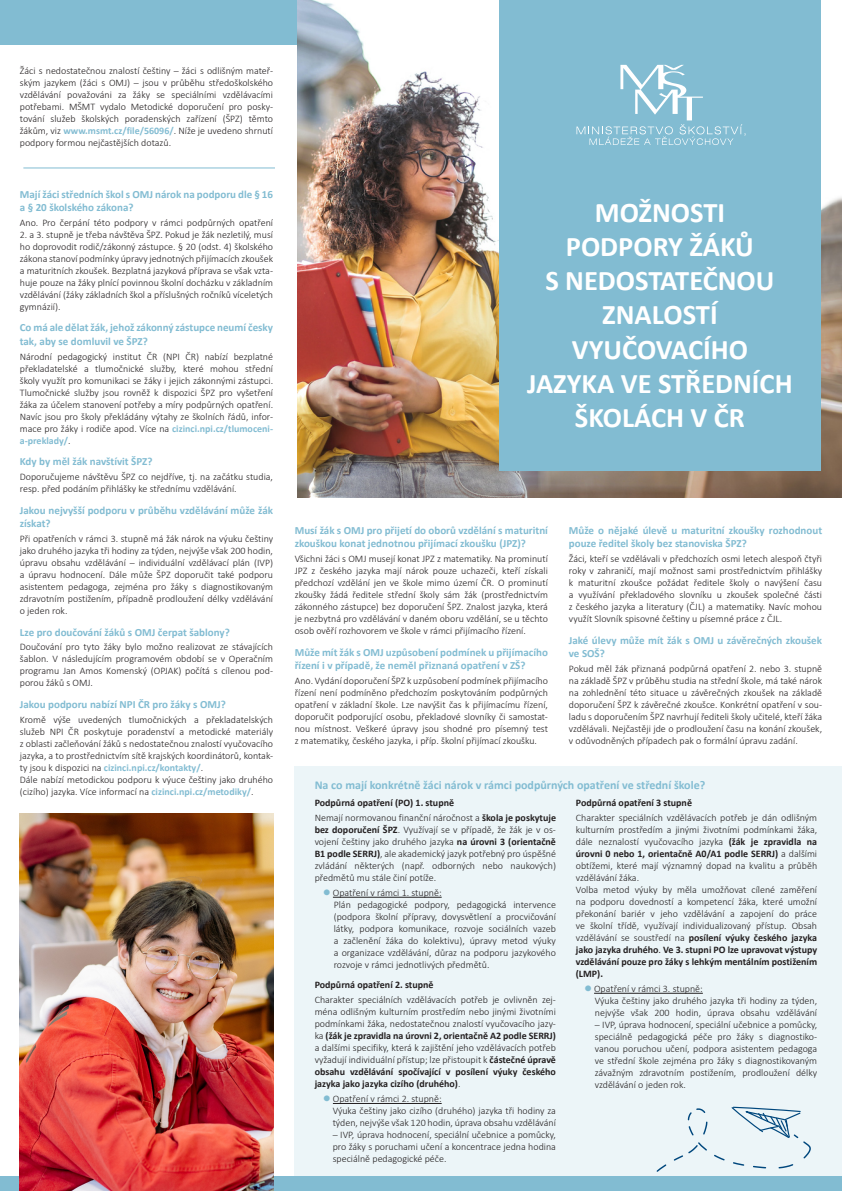
<style>
.page{position:relative;width:842px;height:1191px;background:#fff}
.page>*{position:absolute;margin:0;border:0;box-sizing:border-box;transform-origin:0 0}
.t1{font:700 28.5px/34.2px "Calibri";color:#fff;text-align:center}
.t2{font:700 12px "Calibri";color:#82bcd2}
.t3{font:700 11px/13.2px "Calibri";color:#82bcd2}
.t4{font:300 10px/12px "Calibri";color:#231f20;text-align:justify}
.t5{font:700 10px "Calibri";color:#231f20}
.s1{font-weight:700;color:#82bcd2}
.s2{font-weight:700}
.s3{color:#82bcd2}
.s4{font-weight:400}
</style>
<div class="page">
<div style="left:295px;top:766px;width:547px;height:420px;background:#ecf5f8"></div>
<div style="left:0;top:0;width:308px;height:44px;background:#82bcd2"></div>
<hr style="left:333px;top:897px;width:109px;height:1px;background:#231f20">
<hr style="left:333px;top:1103px;width:109px;height:1px;background:#231f20">
<hr style="left:594px;top:993px;width:109px;height:1px;background:#231f20">
<img style="left:298px;top:0;width:544px;height:497px">
<div style="left:500px;top:0;width:321px;height:471px;background:#82bcd2"></div>
<svg style="left:576px;top:65px;width:169px;height:80px"></svg>
<hr style="left:23px;top:167px;width:252px;height:1px;background:#82bcd2">
<svg style="left:656px;top:1106px;width:155px;height:66px"></svg>
<div style="left:0;top:1176px;width:842px;height:15px;background:#82bcd2"></div>
<img style="left:20px;top:814px;width:253px;height:377px">
<p class="t4" style="left:20px;top:64px;width:255px">Žáci s nedostatečnou znalostí češtiny – žáci s odlišným mateř&shy;ským jazykem (žáci s OMJ) – jsou v průběhu středoškolského vzdělávání považováni za žáky se speciálními vzdělávacími potřebami. MŠMT vydalo Metodické doporučení pro posky&shy;tování služeb školských poradenských zařízení (ŠPZ) těmto žákům, viz <span class="s1">www.msmt.cz/file/56096/</span>. Níže je uvedeno shrnutí podpory formou nejčastějších dotazů.</p>
<p class="t3" style="left:20px;top:187px;width:255px">Mají žáci středních škol s OMJ nárok na podporu dle § 16 a § 20 školského zákona?</p>
<p class="t4" style="left:20px;top:216px;width:255px">Ano. Pro čerpání této podpory v rámci podpůrných opatření</p>
<p class="t4" style="left:20px;top:228px;width:255px">2. a 3. stupně je třeba návštěva ŠPZ. Pokud je žák nezletilý, musí ho doprovodit rodič/zákonný zástupce. § 20 (odst. 4) školského zákona stanoví podmínky úpravy jednotných přijímacích zkoušek a maturitních zkoušek. Bezplatná jazyková příprava se však vzta&shy;huje pouze na žáky plnící povinnou školní docházku v základním vzdělávání (žáky základních škol a příslušných ročníků víceletých gymnázií).</p>
<p class="t3" style="left:20px;top:321px;width:255px">Co má ale dělat žák, jehož zákonný zástupce neumí česky tak, aby se domluvil ve ŠPZ?</p>
<p class="t4" style="left:20px;top:350px;width:255px">Národní pedagogický institut ČR (NPI ČR) nabízí bezplatné překladatelské a tlumočnické služby, které mohou střední školy využít pro komunikaci se žáky i jejich zákonnými zástupci.<br>Tlumočnické služby jsou rovněž k dispozici ŠPZ pro vyšetření žáka za účelem stanovení potřeby a míry podpůrných opatření.<br>Navíc jsou pro školy překládány výtahy ze školních řádů, infor&shy;mace pro žáky i rodiče apod. Více na <span class="s1">cizinci.npi.cz/tlumoceni&shy;a-preklady/</span>.</p>
<p class="t3" style="left:20px;top:455px;width:134px">Kdy by měl žák navštívit ŠPZ?</p>
<p class="t4" style="left:20px;top:471px;width:255px">Doporučujeme návštěvu ŠPZ co nejdříve, tj. na začátku studia, resp. před podáním přihlášky ke střednímu vzdělávání.</p>
<p class="t3" style="left:20px;top:503px;width:255px">Jakou nejvyšší podporu v průběhu vzdělávání může žák získat?</p>
<p class="t4" style="left:20px;top:532px;width:255px">Při opatřeních v rámci 3. stupně má žák nárok na výuku češtiny jako druhého jazyka tři hodiny za týden, nejvýše však 200 hodin, úpravu obsahu vzdělávání – individuální vzdělávací plán (IVP) a úpravu hodnocení. Dále může ŠPZ doporučit také podporu asistentem pedagoga, zejména pro žáky s diagnostikovaným zdravotním postižením, případně prodloužení délky vzdělávání o jeden rok.</p>
<p class="t3" style="left:20px;top:625px;width:211px">Lze pro doučování žáků s OMJ čerpat šablony?</p>
<p class="t4" style="left:20px;top:641px;width:255px">Doučování pro tyto žáky bylo možno realizovat ze stávajících šablon. V následujícím programovém období se v Operačním programu Jan Amos Komenský (OPJAK) počítá s cílenou pod&shy;porou žáků s OMJ.</p>
<p class="t3" style="left:20px;top:698px;width:208px">Jakou podporu nabízí NPI ČR pro žáky s OMJ?</p>
<p class="t4" style="left:20px;top:713px;width:255px">Kromě výše uvedených tlumočnických a překladatelských služeb NPI ČR poskytuje poradenství a metodické materiály z oblasti začleňování žáků s nedostatečnou znalostí vyučovacího jazyka, a to prostřednictvím sítě krajských koordinátorů, kontak&shy;ty jsou k dispozici na <span class="s1">cizinci.npi.cz/kontakty/</span>.</p>
<p class="t4" style="left:20px;top:773px;width:255px">Dále nabízí metodickou podporu k výuce češtiny jako druhého (cizího) jazyka. Více informací na <span class="s1">cizinci.npi.cz/metodiky/</span>.</p>
<p class="t1" style="left:527px;top:195px;width:267px">MOŽNOSTI<br>PODPORY ŽÁKŮ<br>S NEDOSTATEČNOU<br>ZNALOSTÍ<br>VYUČOVACÍHO<br>JAZYKA VE STŘEDNÍCH<br>ŠKOLÁCH V ČR</p>
<p class="t3" style="left:295px;top:524px;width:255px">Musí žák s OMJ pro přijetí do oborů vzdělání s maturitní zkouškou konat jednotnou přijímací zkoušku (JPZ)?</p>
<p class="t4" style="left:295px;top:553px;width:255px">Všichni žáci s OMJ musejí konat JPZ z matematiky. Na prominutí JPZ z českého jazyka mají nárok pouze uchazeči, kteří získali předchozí vzdělání jen ve škole mimo území ČR. O prominutí zkoušky žádá ředitele střední školy sám žák (prostřednictvím zákonného zástupce) bez doporučení ŠPZ. Znalost jazyka, která je nezbytná pro vzdělávání v daném oboru vzdělání, se u těchto osob ověří rozhovorem ve škole v rámci přijímacího řízení.</p>
<p class="t3" style="left:295px;top:645px;width:255px">Může mít žák s OMJ uzpůsobení podmínek u přijímacího řízení i v případě, že neměl přiznaná opatření v ZŠ?</p>
<p class="t4" style="left:295px;top:674px;width:255px">Ano. Vydání doporučení ŠPZ k uzpůsobení podmínek přijímacího řízení není podmíněno předchozím poskytováním podpůrných opatření v základní škole. Lze navýšit čas k přijímacímu řízení, doporučit podporující osobu, překladové slovníky či samostat&shy;nou místnost. Veškeré úpravy jsou shodné pro písemný test z matematiky, českého jazyka, i příp. školní přijímací zkoušku.</p>
<p class="t3" style="left:569px;top:524px;width:255px">Může o nějaké úlevě u maturitní zkoušky rozhodnout pouze ředitel školy bez stanoviska ŠPZ?</p>
<p class="t4" style="left:569px;top:553px;width:255px">Žáci, kteří se vzdělávali v předchozích osmi letech alespoň čtyři roky v zahraničí, mají možnost sami prostřednictvím přihlášky k maturitní zkoušce požádat ředitele školy o navýšení času a využívání překladového slovníku u zkoušek společné části z českého jazyka a literatury (ČJL) a matematiky. Navíc mohou využít Slovník spisovné češtiny u písemné práce z ČJL.</p>
<p class="t3" style="left:569px;top:633px;width:255px">Jaké úlevy může mít žák s OMJ u závěrečných zkoušek ve SOŠ?</p>
<p class="t4" style="left:569px;top:662px;width:255px">Pokud měl žák přiznaná podpůrná opatření 2. nebo 3. stupně na základě ŠPZ v průběhu studia na střední škole, má také nárok na zohlednění této situace u závěrečných zkoušek na základě doporučení ŠPZ k závěrečné zkoušce. Konkrétní opatření v sou&shy;ladu s doporučením ŠPZ navrhují řediteli školy učitelé, kteří žáka vzdělávali. Nejčastěji jde o prodloužení času na konání zkoušek, v odůvodněných případech pak o formální úpravu zadání.</p>
<p class="t2" style="left:315px;top:776px;width:392px">Na co mají konkrétně žáci nárok v rámci podpůrných opatření ve střední škole?</p>
<p class="t5" style="left:315px;top:796px;width:141px">Podpůrná opatření (PO) 1. stupně</p>
<p class="t4" style="left:315px;top:811px;width:243px">Nemají normovanou finanční náročnost a <span class="s2">škola je poskytuje bez doporučení ŠPZ</span>. Využívají se v případě, že žák je v os&shy;vojení češtiny jako druhého jazyka <span class="s2">na úrovni 3 (orientačně B1 podle SERRJ)</span>, ale akademický jazyk potřebný pro úspěšné zvládání některých (např. odborných nebo naukových) předmětů mu stále činí potíže.</p>
<p class="t4" style="left:323px;top:886px;width:120px"><span class="s3">●</span> Opatření v rámci 1. stupně:</p>
<p class="t4" style="left:334px;top:898px;width:224px">Plán pedagogické podpory, pedagogická intervence (podpora školní přípravy, dovysvětlení a procvičování látky, podpora komunikace, rozvoje sociálních vazeb a začlenění žáka do kolektivu), úpravy metod výuky a organizace vzdělávání, důraz na podporu jazykového rozvoje v rámci jednotlivých předmětů.</p>
<p class="t5" style="left:315px;top:978px;width:120px">Podpůrná opatření 2. stupně</p>
<p class="t4" style="left:315px;top:994px;width:243px">Charakter speciálních vzdělávacích potřeb je ovlivněn zej&shy;ména odlišným kulturním prostředím nebo jinými životními podmínkami žáka, nedostatečnou znalostí vyučovacího jazy&shy;ka <span class="s2">(žák je zpravidla na úrovni 2, orientačně A2 podle SERRJ) </span>a dalšími specifiky, která k zajištění jeho vzdělávacích potřeb vyžadují individuální přístup; lze přistoupit k <span class="s2">částečné úpravě obsahu vzdělávání spočívající v posílení výuky českého jazyka jako jazyka cizího (druhého)</span>.</p>
<p class="t4" style="left:323px;top:1092px;width:120px"><span class="s3">●</span> Opatření v rámci 2. stupně:</p>
<p class="t4" style="left:333px;top:1104px;width:225px">Výuka češtiny jako cizího (druhého) jazyka tři hodiny za týden, nejvýše však 120 hodin, úprava obsahu vzdělávání</p>
<p class="t4" style="left:333px;top:1128px;width:225px">– IVP, úprava hodnocení, speciální učebnice a pomůcky, pro žáky s poruchami učení a koncentrace jedna hodina speciálně pedagogické péče.</p>
<p class="t5" style="left:576px;top:796px;width:118px">Podpůrná opatření 3 stupně</p>
<p class="t4" style="left:576px;top:811px;width:243px">Charakter speciálních vzdělávacích potřeb je dán odlišným kulturním prostředím a jinými životními podmínkami žáka, dále neznalostí vyučovacího jazyka <span class="s2">(žák je zpravidla na úrovni 0 nebo 1, orientačně A0/A1 podle SERRJ)</span> a dalšími obtížemi, které mají významný dopad na kvalitu a průběh vzdělávání žáka.</p>
<p class="t4" style="left:576px;top:883px;width:243px">Volba metod výuky by měla umožňovat cílené zaměření na podporu dovedností a kompetencí žáka, které umožní překonání bariér v jeho vzdělávání a zapojení do práce ve školní třídě, využívají individualizovaný přístup. Obsah vzdělávání se soustředí na <span class="s2">posílení výuky českého jazyka jako jazyka druhého</span><span class="s4">.</span> <span class="s2">Ve 3. stupni PO lze upravovat výstupy vzdělávání pouze pro žáky s lehkým mentálním postižením (LMP).</span></p>
<p class="t4" style="left:584px;top:982px;width:120px"><span class="s3">●</span> Opatření v rámci 3. stupně:</p>
<p class="t4" style="left:595px;top:994px;width:224px">Výuka češtiny jako druhého jazyka tři hodiny za týden, nejvýše však 200 hodin, úprava obsahu vzdělávání</p>
<p class="t4" style="left:595px;top:1018px;width:224px">– IVP, úprava hodnocení, speciální učebnice a pomůcky, speciálně pedagogická péče pro žáky s diagnostiko&shy;vanou poruchou učení, podpora asistentem pedagoga ve střední škole zejména pro žáky s diagnostikovaným závažným zdravotním postižením, prodloužení délky vzdělávání o jeden rok.</p>
</div>
